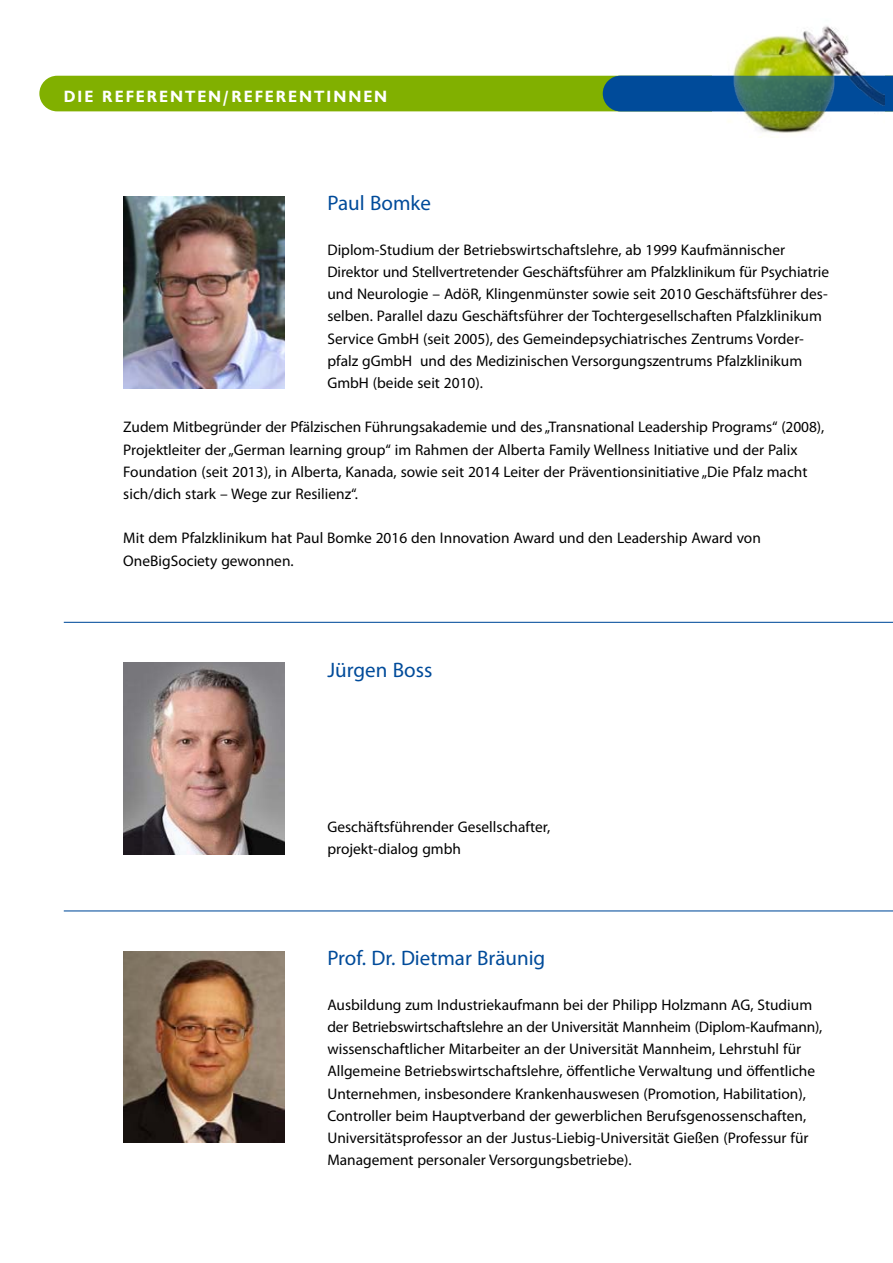
<style>
.page{position:relative;width:893px;height:1263px;background:#fff}
.page>*{position:absolute;margin:0;border:0;box-sizing:border-box;transform-origin:0 0}
.t1{font:21px "Myriad Pro";color:#004b9a}
.t2{font:700 16.8px "Chantilly";letter-spacing:.12em;color:#fff}
.t3{font:15.3px/22.2px "Myriad Pro";color:#000}
</style>
<div class="page">
<img style="left:712px;top:26px;width:173px;height:107px">
<svg style="left:39px;top:76px;width:854px;height:35px;background:#6ca01a"></svg>
<img style="left:707px;top:76px;width:178px;height:35px">
<img style="left:123px;top:197px;width:162px;height:191px">
<hr style="left:64px;top:622px;width:829px;height:1px;background:#004b9a">
<img style="left:123px;top:663px;width:162px;height:191px">
<hr style="left:64px;top:910px;width:829px;height:1px;background:#004b9a">
<img style="left:123px;top:951px;width:162px;height:192px">
<p class="t2" style="left:64px;top:87px;width:325px">DIE REFERENTEN/REFERENTINNEN</p>
<h1 class="t1" style="left:327px;top:190px;width:105px">Paul Bomke</h1>
<p class="t3" style="left:327px;top:238px;width:503px">Diplom-Studium der Betriebswirtschaftslehre, ab 1999 Kaufmännischer Direktor und Stellvertretender Geschäftsführer am Pfalzklinikum für Psychiatrie und Neurologie – AdöR, Klingenmünster sowie seit 2010 Geschäftsführer des&shy;selben. Parallel dazu Geschäftsführer der Tochtergesellschaften Pfalzklinikum Service GmbH (seit 2005), des Gemeindepsychiatrisches Zentrums Vorder&shy;pfalz gGmbH und des Medizinischen Versorgungszentrums Pfalzklinikum GmbH (beide seit 2010).</p>
<p class="t3" style="left:123px;top:416px;width:702px">Zudem Mitbegründer der Pfälzischen Führungsakademie und des „Transnational Leadership Programs“ (2008), Projektleiter der „German learning group“ im Rahmen der Alberta Family Wellness Initiative und der Palix Foundation (seit 2013), in Alberta, Kanada, sowie seit 2014 Leiter der Präventionsinitiative „Die Pfalz macht sich/dich stark – Wege zur Resilienz“.</p>
<p class="t3" style="left:123px;top:527px;width:639px">Mit dem Pfalzklinikum hat Paul Bomke 2016 den Innovation Award und den Leadership Award von<br>OneBigSociety gewonnen.</p>
<h1 class="t1" style="left:327px;top:657px;width:106px">Jürgen Boss</h1>
<p class="t3" style="left:327px;top:816px;width:224px">Geschäftsführender Gesellschafter, projekt-dialog gmbh</p>
<h1 class="t1" style="left:327px;top:945px;width:219px">Prof. Dr. Dietmar Bräunig</h1>
<p class="t3" style="left:327px;top:993px;width:497px">Ausbildung zum Industriekaufmann bei der Philipp Holzmann AG, Studium der Betriebswirtschaftslehre an der Universität Mannheim (Diplom-Kaufmann), wissenschaftlicher Mitarbeiter an der Universität Mannheim, Lehrstuhl für Allgemeine Betriebswirtschaftslehre, öffentliche Verwaltung und öffentliche Unternehmen, insbesondere Krankenhauswesen (Promotion, Habilitation), Controller beim Hauptverband der gewerblichen Berufsgenossenschaften, Universitätsprofessor an der Justus-Liebig-Universität Gießen (Professur für Management personaler Versorgungsbetriebe).</p>
</div>
